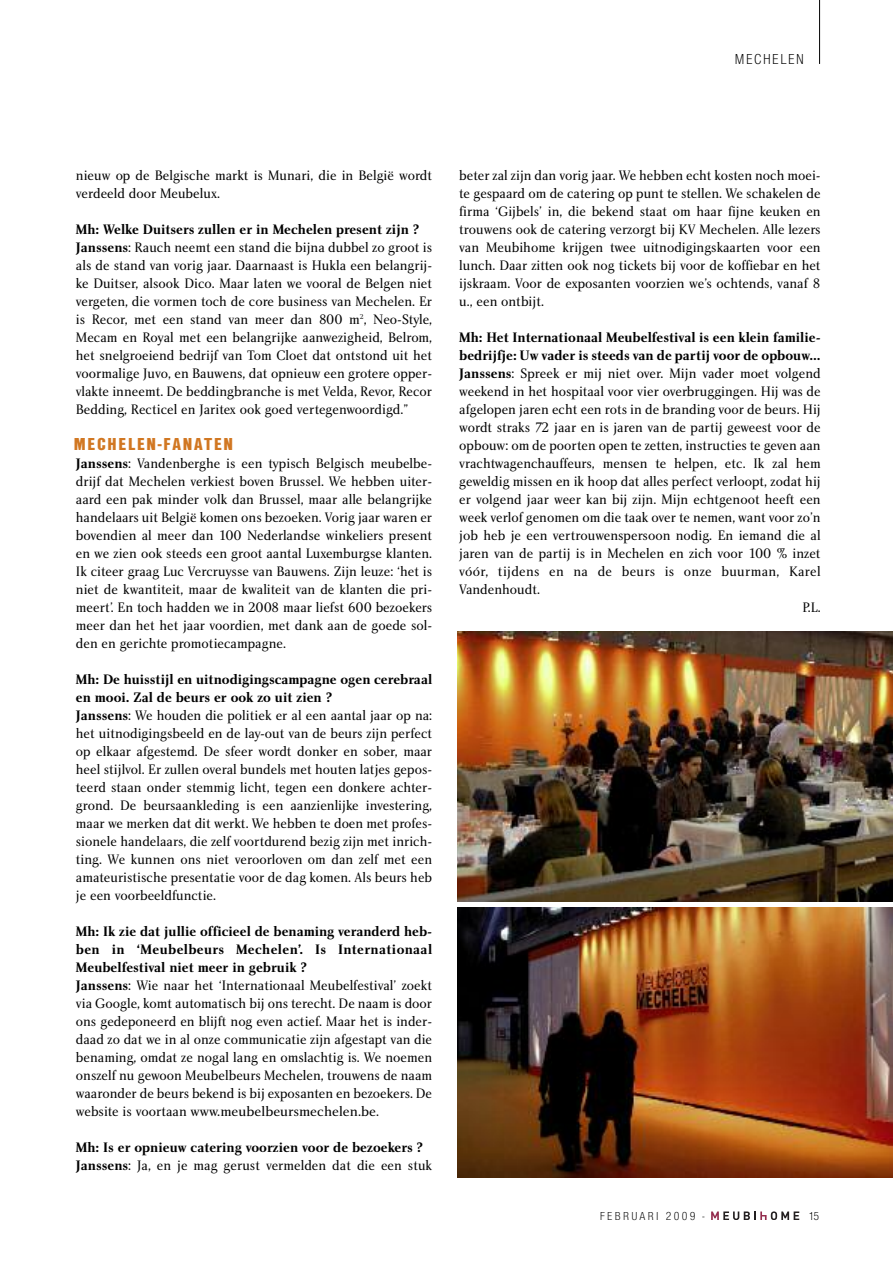
<style>
.page{position:relative;width:893px;height:1263px;background:#fff}
.page>*{position:absolute;margin:0;border:0;box-sizing:border-box;transform-origin:0 0}
.t1{font:900 condensed 18px "Nimbus Sans D";letter-spacing:.085em;color:#d17722;scale:1.1 1}
.t2{font:300 condensed 15px "Nimbus Sans D";letter-spacing:.095em;color:#000}
.t3{font:14.25px/18px "Charlotte Book Plain";color:#000;text-align:justify;scale:.95 1}
.t4{font:14.25px/18px "Charlotte Bold Plain";color:#000;scale:.95 1}
.t5{font:14.25px "Charlotte Book Plain";letter-spacing:.025em;color:#000;scale:.95 1}
.t6{font:300 condensed 12px "Nimbus Sans D";letter-spacing:.19em;color:#000}
.s1{font-family:"Charlotte Bold Plain"}
</style>
<div class="page">
<hr style="left:819px;top:0;width:1px;height:64px;background:#000">
<svg style="left:711px;top:1211px;width:88px;height:9px"></svg>
<img style="left:457px;top:907px;width:436px;height:271px">
<img style="left:457px;top:631px;width:436px;height:270px">
<p class="t2" style="left:735px;top:50px;width:71px">MECHELEN</p>
<p class="t3" style="left:76px;top:168px;width:377px">nieuw op de Belgische markt is Munari, die in België wordt verdeeld door Meubelux.</p>
<p class="t4" style="left:76px;top:222px;width:363px">Mh: Welke Duitsers zullen er in Mechelen present zijn ?</p>
<p class="t3" style="left:76px;top:240px;width:377px"><span class="s1">Janssens</span>: Rauch neemt een stand die bijna dubbel zo groot is als de stand van vorig jaar. Daarnaast is Hukla een belangrij&shy;ke Duitser, alsook Dico. Maar laten we vooral de Belgen niet vergeten, die vormen toch de core business van Mechelen. Er is Recor, met een stand van meer dan 800 m<sup>2</sup>, Neo-Style, Mecam en Royal met een belangrijke aanwezigheid, Belrom, het snelgroeiend bedrijf van Tom Cloet dat ontstond uit het voormalige Juvo, en Bauwens, dat opnieuw een grotere opper&shy;vlakte inneemt. De beddingbranche is met Velda, Revor, Recor Bedding, Recticel en Jaritex ook goed vertegenwoordigd.”</p>
<p class="t1" style="left:74px;top:433px;width:146px">MECHELEN-FANATEN</p>
<p class="t3" style="left:76px;top:456px;width:377px"><span class="s1">Janssens</span>: Vandenberghe is een typisch Belgisch meubelbe&shy;drijf dat Mechelen verkiest boven Brussel. We hebben uiter&shy;aard een pak minder volk dan Brussel, maar alle belangrijke handelaars uit België komen ons bezoeken. Vorig jaar waren er bovendien al meer dan 100 Nederlandse winkeliers present en we zien ook steeds een groot aantal Luxemburgse klanten.<br>Ik citeer graag Luc Vercruysse van Bauwens. Zijn leuze: ‘het is niet de kwantiteit, maar de kwaliteit van de klanten die pri&shy;meert’. En toch hadden we in 2008 maar liefst 600 bezoekers meer dan het het jaar voordien, met dank aan de goede sol&shy;den en gerichte promotiecampagne.</p>
<p class="t4" style="left:76px;top:672px;width:377px">Mh: De huisstijl en uitnodigingscampagne ogen cerebraal en mooi. Zal de beurs er ook zo uit zien ?</p>
<p class="t3" style="left:76px;top:708px;width:377px"><span class="s1">Janssens</span>: We houden die politiek er al een aantal jaar op na: het uitnodigingsbeeld en de lay-out van de beurs zijn perfect op elkaar afgestemd. De sfeer wordt donker en sober, maar heel stijlvol. Er zullen overal bundels met houten latjes gepos&shy;teerd staan onder stemmig licht, tegen een donkere achter&shy;grond. De beursaankleding is een aanzienlijke investering, maar we merken dat dit werkt. We hebben te doen met profes&shy;sionele handelaars, die zelf voortdurend bezig zijn met inrich&shy;ting. We kunnen ons niet veroorloven om dan zelf met een amateuristische presentatie voor de dag komen. Als beurs heb je een voorbeeldfunctie.</p>
<p class="t4" style="left:76px;top:924px;width:377px;text-align:justify">Mh: Ik zie dat jullie officieel de benaming veranderd heb&shy;ben in ‘Meubelbeurs Mechelen’. Is Internationaal Meubelfestival niet meer in gebruik ?</p>
<p class="t3" style="left:76px;top:978px;width:377px"><span class="s1">Janssens</span>: Wie naar het ‘Internationaal Meubelfestival’ zoekt via Google, komt automatisch bij ons terecht. De naam is door ons gedeponeerd en blijft nog even actief. Maar het is inder&shy;daad zo dat we in al onze communicatie zijn afgestapt van die benaming, omdat ze nogal lang en omslachtig is. We noemen onszelf nu gewoon Meubelbeurs Mechelen, trouwens de naam waaronder de beurs bekend is bij exposanten en bezoekers. De website is voortaan www.meubelbeursmechelen.be.</p>
<p class="t4" style="left:76px;top:1140px;width:367px">Mh: Is er opnieuw catering voorzien voor de bezoekers ?</p>
<p class="t3" style="left:76px;top:1158px;width:377px"><span class="s1">Janssens</span>: Ja, en je mag gerust vermelden dat die een stuk</p>
<p class="t3" style="left:459px;top:168px;width:382px">beter zal zijn dan vorig jaar. We hebben echt kosten noch moei&shy;te gespaard om de catering op punt te stellen. We schakelen de firma ‘Gijbels’ in, die bekend staat om haar fijne keuken en trouwens ook de catering verzorgt bij KV Mechelen. Alle lezers van Meubihome krijgen twee uitnodigingskaarten voor een lunch. Daar zitten ook nog tickets bij voor de koffiebar en het ijskraam. Voor de exposanten voorzien we’s ochtends, vanaf 8 u., een ontbijt.</p>
<p class="t4" style="left:459px;top:330px;width:382px">Mh: Het Internationaal Meubelfestival is een klein familie&shy;bedrijfje: Uw vader is steeds van de partij voor de opbouw...</p>
<p class="t3" style="left:459px;top:366px;width:382px"><span class="s1">Janssens</span>: Spreek er mij niet over. Mijn vader moet volgend</p>
<p class="t3" style="left:459px;top:384px;width:382px">weekend in het hospitaal voor vier overbruggingen. Hij was de</p>
<p class="t3" style="left:459px;top:402px;width:382px">afgelopen jaren echt een rots in de branding voor de beurs. Hij</p>
<p class="t3" style="left:459px;top:420px;width:382px">wordt straks 72 jaar en is jaren van de partij geweest voor de</p>
<p class="t3" style="left:459px;top:438px;width:382px">opbouw: om de poorten open te zetten, instructies te geven aan</p>
<p class="t3" style="left:459px;top:456px;width:382px">vrachtwagenchauffeurs, mensen te helpen, etc. Ik zal hem</p>
<p class="t3" style="left:459px;top:474px;width:382px">geweldig missen en ik hoop dat alles perfect verloopt, zodat hij</p>
<p class="t3" style="left:459px;top:492px;width:382px">er volgend jaar weer kan bij zijn. Mijn echtgenoot heeft een</p>
<p class="t3" style="left:459px;top:510px;width:382px">week verlof genomen om die taak over te nemen, want voor zo’n</p>
<p class="t3" style="left:459px;top:528px;width:382px">job heb je een vertrouwenspersoon nodig. En iemand die al</p>
<p class="t3" style="left:459px;top:546px;width:382px">jaren van de partij is in Mechelen en zich voor 100 % inzet</p>
<p class="t5" style="left:459px;top:566px;width:382px">vóór, tijdens en na de beurs is onze buurman, Karel</p>
<p class="t3" style="left:459px;top:582px;width:87px">Vandenhoudt.</p>
<p class="t3" style="left:802px;top:600px;width:21px">P.L.</p>
<p class="t6" style="left:600px;top:1208px;width:106px">FEBRUARI 2009 -</p>
<p class="t6" style="left:808px;top:1208px;width:12px">15</p>
</div>
